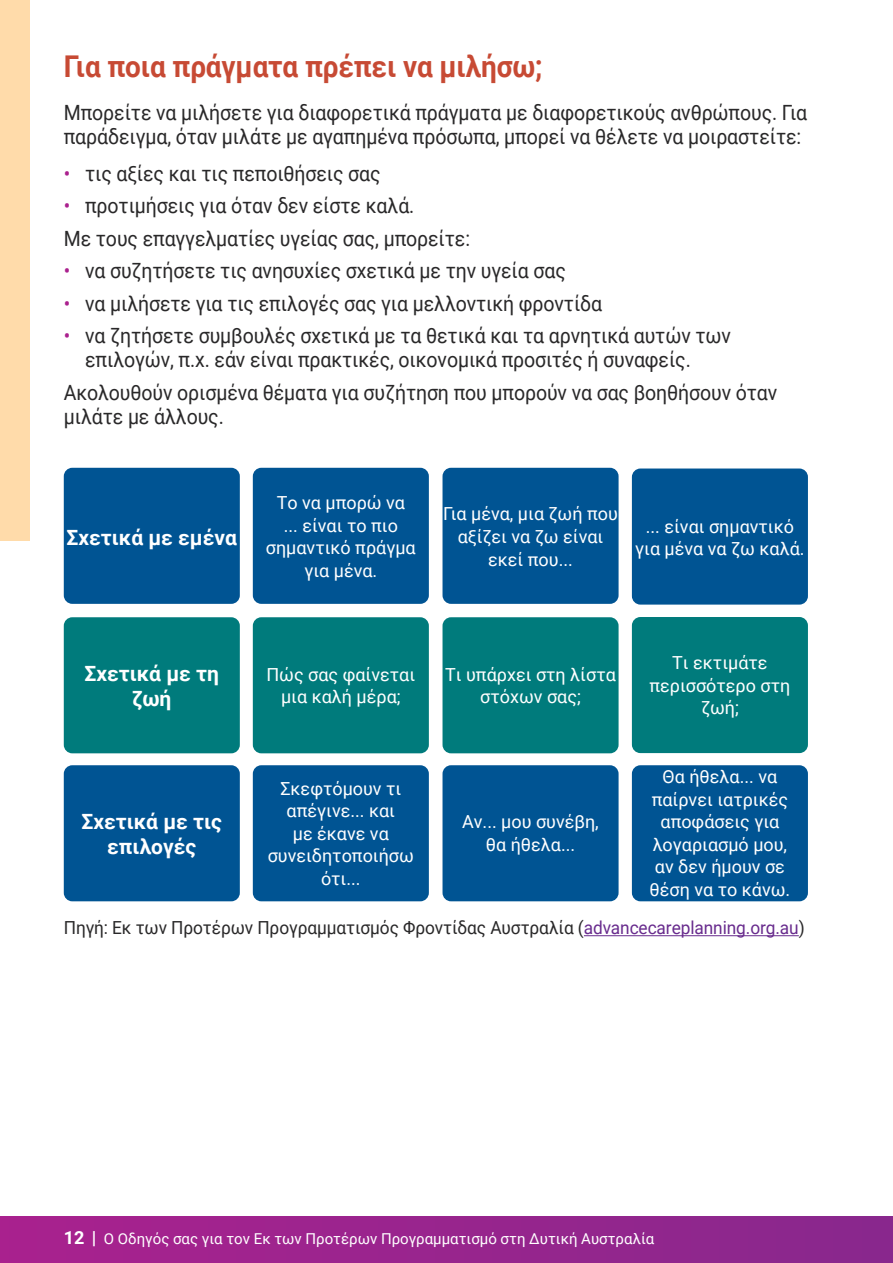
<style>
.page{position:relative;width:893px;height:1263px;background:#fff}
.page>*{position:absolute;margin:0;border:0;box-sizing:border-box;transform-origin:0 0}
.t1{font:700 30px "Roboto";letter-spacing:-.005em;color:#c74a34;scale:.93 1}
.t2{font:21px/24px "Roboto";letter-spacing:-.005em;color:#292829;scale:.93 1}
.t3{font:700 21px/24.8px "Roboto";color:#fff;text-align:center}
.t4{font:18px/22.5px "Roboto";color:#fff;text-align:center}
.t5{font:18px "Roboto";letter-spacing:-.005em;color:#292829;scale:.96 1}
.t6{font:15px "Roboto";color:#fff}
.s1{color:#aa218e}
.s2{color:#682b8d}
.s3{font-weight:700;font-size:18px}
</style>
<div class="page">
<div style="left:0;top:1216px;width:893px;height:47px;background:linear-gradient(to right,#a9218e,#88288d)"></div>
<hr style="left:584px;top:935px;width:215px;height:1px;background:#682b8d">
<div style="left:632px;top:617px;width:176px;height:136px;background:#007b7c;border-radius:9px"></div>
<div style="left:442px;top:617px;width:177px;height:136px;background:#007b7c;border-radius:9px"></div>
<div style="left:253px;top:617px;width:176px;height:136px;background:#007b7c;border-radius:9px"></div>
<div style="left:64px;top:617px;width:176px;height:136px;background:#007b7c;border-radius:9px"></div>
<div style="left:253px;top:468px;width:176px;height:136px;background:#005493;border-radius:9px"></div>
<div style="left:442px;top:765px;width:177px;height:136px;background:#005493;border-radius:9px"></div>
<div style="left:253px;top:765px;width:176px;height:136px;background:#005493;border-radius:9px"></div>
<div style="left:632px;top:468px;width:176px;height:137px;background:#005493;border-radius:9px"></div>
<div style="left:442px;top:468px;width:177px;height:136px;background:#005493;border-radius:9px"></div>
<div style="left:632px;top:765px;width:176px;height:136px;background:#005493;border-radius:9px"></div>
<div style="left:64px;top:765px;width:176px;height:136px;background:#005493;border-radius:9px"></div>
<div style="left:64px;top:468px;width:176px;height:136px;background:#005493;border-radius:9px"></div>
<div style="left:0;top:0;width:30px;height:540px;background:#ffdbaa"></div>
<h1 class="t1" style="left:64px;top:46px;width:516px">Για ποια πράγματα πρέπει να μιλήσω;</h1>
<p class="t2" style="left:64px;top:100px;width:801px">Μπορείτε να μιλήσετε για διαφορετικά πράγματα με διαφορετικούς ανθρώπους. Για παράδειγμα, όταν μιλάτε με αγαπημένα πρόσωπα, μπορεί να θέλετε να μοιραστείτε:</p>
<p class="t2" style="left:64px;top:160px;width:342px"><span class="s1">•</span> τις αξίες και τις πεποιθήσεις σας</p>
<p class="t2" style="left:64px;top:189px;width:438px;line-height:32.5px"><span class="s1">•</span> προτιμήσεις για όταν δεν είστε καλά.<br>Με τους επαγγελματίες υγείας σας, μπορείτε:</p>
<p class="t2" style="left:64px;top:258px;width:541px"><span class="s1">•</span> να συζητήσετε τις ανησυχίες σχετικά με την υγεία σας</p>
<p class="t2" style="left:64px;top:291px;width:580px"><span class="s1">•</span> να μιλήσετε για τις επιλογές σας για μελλοντική φροντίδα</p>
<p class="t2" style="left:85px;top:323px;width:696px;text-indent:-21px"><span class="s1">•</span> να ζητήσετε συμβουλές σχετικά με τα θετικά και τα αρνητικά αυτών των επιλογών, π.χ. εάν είναι πρακτικές, οικονομικά προσιτές ή συναφείς.</p>
<p class="t2" style="left:64px;top:380px;width:769px">Ακολουθούν ορισμένα θέματα για συζήτηση που μπορούν να σας βοηθήσουν όταν μιλάτε με άλλους.</p>
<p class="t3" style="left:67px;top:524px;width:172px">Σχετικά με εμένα</p>
<p class="t4" style="left:266px;top:491px;width:151px">Το να μπορώ να<br>... είναι το πιο σημαντικό πράγμα για μένα.</p>
<p class="t4" style="left:443px;top:502px;width:176px">Για μένα, μια ζωή που αξίζει να ζω είναι εκεί που...</p>
<p class="t4" style="left:635px;top:514px;width:171px">... είναι σημαντικό για μένα να ζω καλά.</p>
<p class="t3" style="left:85px;top:660px;width:136px">Σχετικά με τη ζωή</p>
<p class="t4" style="left:649px;top:651px;width:142px">Τι εκτιμάτε περισσότερο στη ζωή;</p>
<p class="t4" style="left:445px;top:662px;width:172px">Τι υπάρχει στη λίστα στόχων σας;</p>
<p class="t4" style="left:266px;top:662px;width:150px">Πώς σας φαίνεται μια καλή μέρα;</p>
<p class="t3" style="left:82px;top:808px;width:142px">Σχετικά με τις επιλογές</p>
<p class="t4" style="left:268px;top:776px;width:148px">Σκεφτόμουν τι απέγινε... και<br>με έκανε να συνειδητοποιήσω ότι...</p>
<p class="t4" style="left:462px;top:810px;width:138px">Αν... μου συνέβη, θα ήθελα...</p>
<p class="t4" style="left:650px;top:765px;width:142px">Θα ήθελα... να παίρνει ιατρικές αποφάσεις για λογαριασμό μου, αν δεν ήμουν σε θέση να το κάνω.</p>
<p class="t5" style="left:64px;top:915px;width:773px">Πηγή: Εκ των Προτέρων Προγραμματισμός Φροντίδας Αυστραλία (<span class="s2">advancecareplanning.org.au</span>)</p>
<p class="t6" style="left:64px;top:1228px;width:592px"><span class="s3">12 |</span> Ο Οδηγός σας για τον Εκ των Προτέρων Προγραμματισμό στη Δυτική Αυστραλία</p>
</div>
